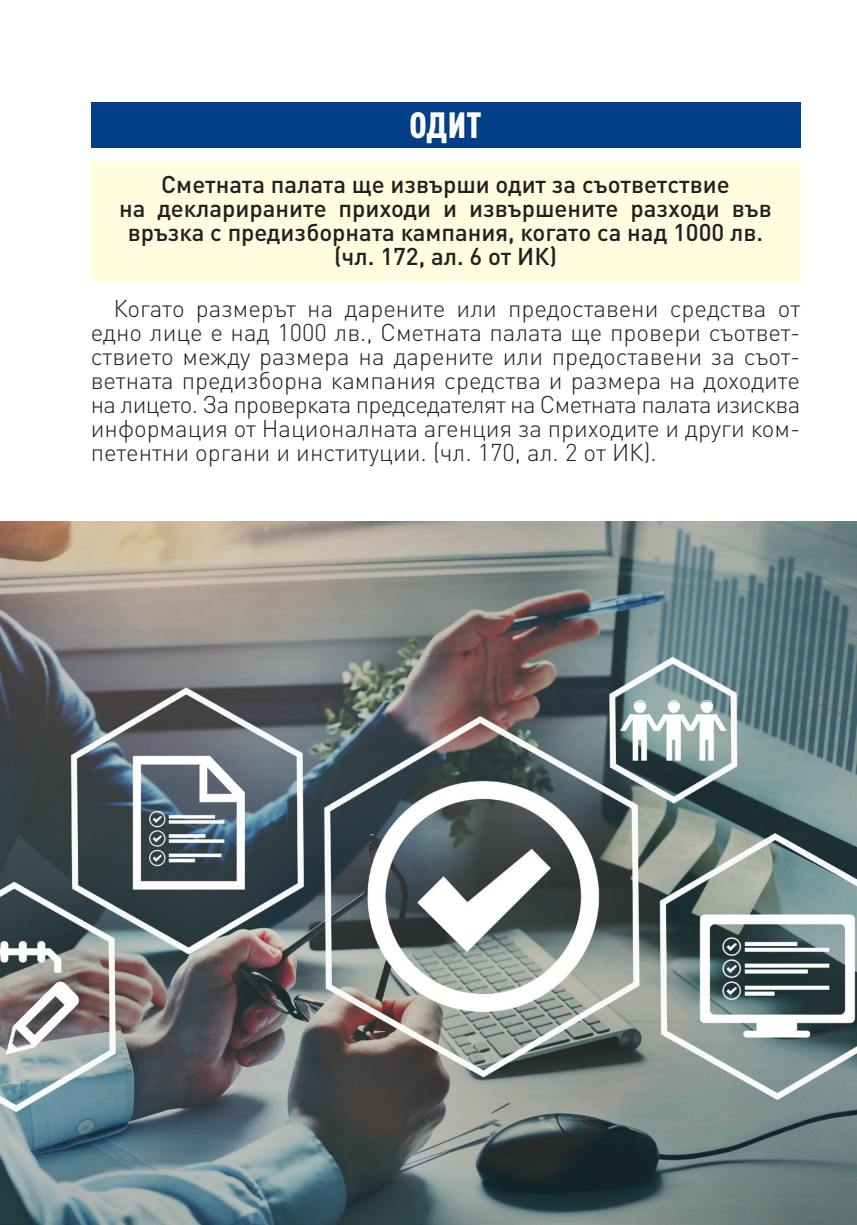
<style>
.page{position:relative;width:857px;height:1225px;background:#fff}
.page>*{position:absolute;margin:0;border:0;box-sizing:border-box;transform-origin:0 0}
.t1{font:900 condensed 36px "DIN Pro";color:#fff}
.t2{font:300 24px/24px "DIN Pro";color:#231f20;text-align:justify}
.yellow{font:500 24px/24px "DIN Pro";color:#231f20;text-align:center}
</style>
<div class="page">
<div style="left:91px;top:102px;width:708px;height:45px;background:#014086"></div>
<div style="left:91px;top:161px;width:708px;height:119px;background:#fffce0"></div>
<img style="left:0;top:521px;width:856px;height:704px">
<p class="t1" style="left:409px;top:97px;width:74px">ОДИТ</p>
<p class="yellow" style="left:161px;top:170px;width:569px">Сметната палата ще извърши одит за съответствие</p>
<p class="yellow" style="left:119px;top:194px;width:653px">на декларираните приходи и извършените разходи във връзка с предизборната кампания, когато са над 1000 лв.</p>
<p class="yellow" style="left:334px;top:242px;width:224px">(чл. 172, ал. 6 от ИК)</p>
<p class="t2" style="left:91px;top:294px;width:710px;text-indent:23px">Когато размерът на дарените или предоставени средства от едно лице е над 1000 лв., Сметната палата ще провери съответ&shy;ствието между размера на дарените или предоставени за съот&shy;ветната предизборна кампания средства и размера на доходите на лицето. За проверката председателят на Сметната палата изисква информация от Националната агенция за приходите и други ком&shy;петентни органи и институции. (чл. 170, ал. 2 от ИК).</p>
</div>
